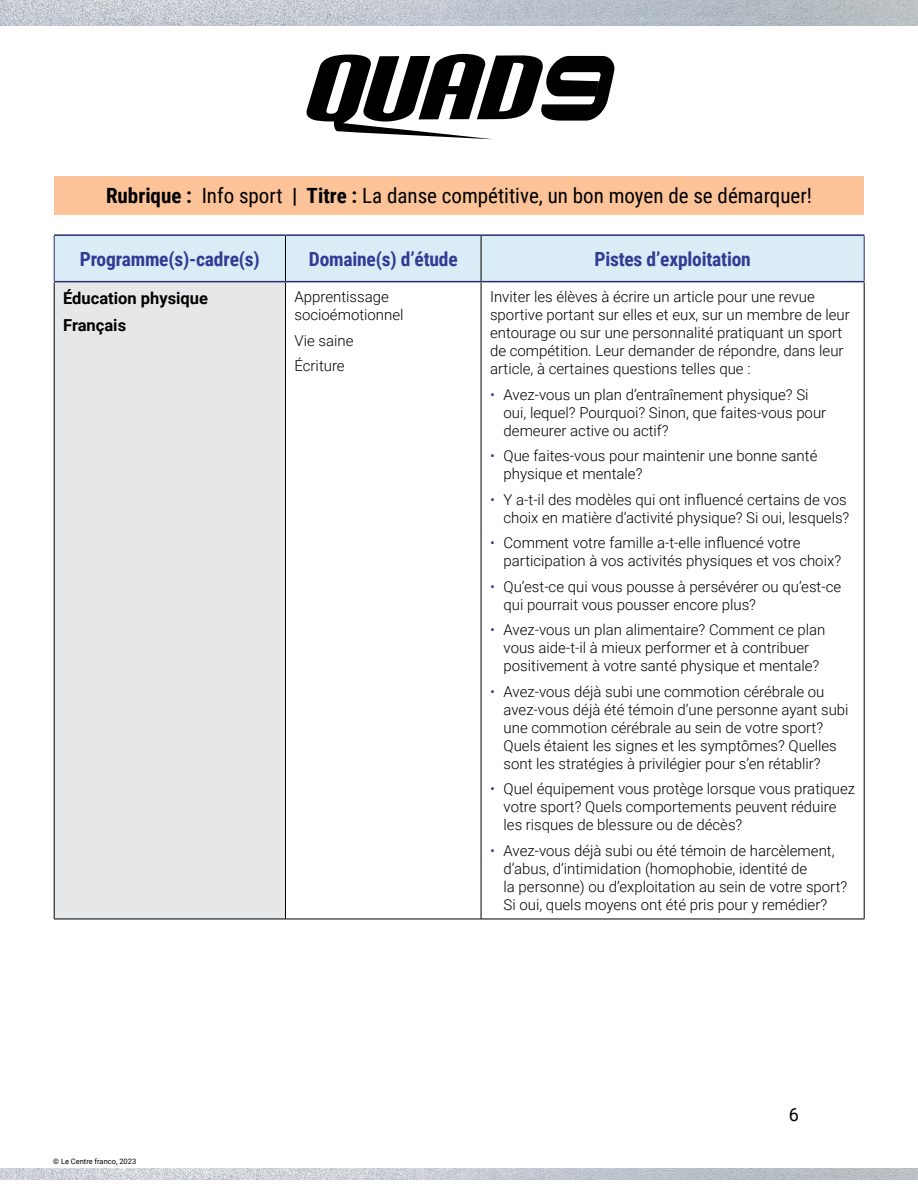
<style>
.page{position:relative;width:918px;height:1188px;background:#fff}
.page>*{position:absolute;margin:0;border:0;box-sizing:border-box;transform-origin:0 0}
.H3-feuillet-rubrique{font:21px "Roboto Condensed";color:#000}
.H4-feuillet-programme{font:700 19.5px "Roboto Condensed";letter-spacing:-.01em;color:#303b95}
.t1{font:18px "Roboto";color:#000}
.P__tableau{font:700 16.5px "Roboto";color:#000}
.P__tableau-2{font:300 15px/18px "Roboto";color:#000}
.t2{font:7.5px "Roboto";color:#000}
.s1{font-weight:700}
.s2{color:#303b95}
</style>
<div class="page">
<svg style="left:306px;top:54px;width:309px;height:85px"></svg>
<img style="left:0;top:0;width:918px;height:26px">
<img style="left:0;top:1169px;width:918px;height:10px">
<div style="left:54px;top:176px;width:810px;height:38px;background:#fbc397"></div>
<div style="left:55px;top:236px;width:809px;height:45px;background:#daecf5"></div>
<div style="left:54px;top:282px;width:231px;height:637px;background:#e6e7e8"></div>
<hr style="left:285px;top:282px;width:1px;height:637px;background:#000">
<hr style="left:481px;top:282px;width:1px;height:637px;background:#000">
<hr style="left:54px;top:919px;width:231px;height:1px;background:#000">
<hr style="left:285px;top:919px;width:196px;height:1px;background:#000">
<hr style="left:481px;top:919px;width:383px;height:1px;background:#000">
<hr style="left:54px;top:282px;width:1px;height:637px;background:#000">
<hr style="left:864px;top:282px;width:1px;height:637px;background:#000">
<hr style="left:54px;top:236px;width:1px;height:45px;background:#2a2f6e">
<hr style="left:864px;top:236px;width:1px;height:45px;background:#2a2f6e">
<hr style="left:54px;top:234px;width:231px;height:2px;background:#2a2f6e">
<hr style="left:285px;top:234px;width:196px;height:2px;background:#2a2f6e">
<hr style="left:481px;top:234px;width:383px;height:2px;background:#2a2f6e">
<hr style="left:285px;top:236px;width:1px;height:45px;background:#000">
<hr style="left:481px;top:236px;width:1px;height:45px;background:#000">
<hr style="left:54px;top:281px;width:231px;height:1px;background:#2a2f6e">
<hr style="left:285px;top:281px;width:196px;height:1px;background:#2a2f6e">
<hr style="left:481px;top:281px;width:383px;height:1px;background:#2a2f6e">
<h3 class="H3-feuillet-rubrique" style="left:106px;top:181px;width:707px"><span class="s1">Rubrique :</span> Info sport <span class="s1">| Titre :</span> La danse compétitive, un bon moyen de se démarquer!</h3>
<h4 class="H4-feuillet-programme" style="left:80px;top:245px;width:182px">Programme(s)-cadre(s)</h4>
<h4 class="H4-feuillet-programme" style="left:309px;top:245px;width:150px">Domaine(s) d’étude</h4>
<h4 class="H4-feuillet-programme" style="left:594px;top:245px;width:158px">Pistes d’exploitation</h4>
<p class="P__tableau" style="left:63px;top:286px;width:146px">Éducation physique</p>
<p class="P__tableau" style="left:63px;top:313px;width:64px">Français</p>
<p class="P__tableau-2" style="left:490px;top:288px;width:361px">Inviter les élèves à écrire un article pour une revue sportive portant sur elles et eux, sur un membre de leur entourage ou sur une personnalité pratiquant un sport de compétition. Leur demander de répondre, dans leur article, à certaines questions telles que :</p>
<p class="P__tableau-2" style="left:504px;top:385px;width:324px;text-indent:-14px"><span class="s2">•</span> Avez-vous un plan d’entraînement physique? Si oui, lequel? Pourquoi? Sinon, que faites-vous pour demeurer active ou actif?</p>
<p class="P__tableau-2" style="left:504px;top:447px;width:315px;text-indent:-14px"><span class="s2">•</span> Que faites-vous pour maintenir une bonne santé physique et mentale?</p>
<p class="P__tableau-2" style="left:490px;top:490px;width:361px;text-align:right"><span class="s2">•</span> Y a-t-il des modèles qui ont influencé certains de vos choix en matière d’activité physique? Si oui, lesquels?</p>
<p class="P__tableau-2" style="left:504px;top:534px;width:339px;text-indent:-14px"><span class="s2">•</span> Comment votre famille a-t-elle influencé votre participation à vos activités physiques et vos choix?</p>
<p class="P__tableau-2" style="left:504px;top:577px;width:339px;text-indent:-14px"><span class="s2">•</span> Qu’est-ce qui vous pousse à persévérer ou qu’est-ce qui pourrait vous pousser encore plus?</p>
<p class="P__tableau-2" style="left:490px;top:621px;width:337px;text-align:center"><span class="s2">•</span> Avez-vous un plan alimentaire? Comment ce plan vous aide-t-il à mieux performer et à contribuer positivement à votre santé physique et mentale?</p>
<p class="P__tableau-2" style="left:504px;top:682px;width:347px;text-indent:-14px"><span class="s2">•</span> Avez-vous déjà subi une commotion cérébrale ou avez-vous déjà été témoin d’une personne ayant subi une commotion cérébrale au sein de votre sport?<br>Quels étaient les signes et les symptômes? Quelles sont les stratégies à privilégier pour s’en rétablir?</p>
<p class="P__tableau-2" style="left:504px;top:780px;width:353px;text-indent:-14px"><span class="s2">•</span> Quel équipement vous protège lorsque vous pratiquez votre sport? Quels comportements peuvent réduire les risques de blessure ou de décès?</p>
<p class="P__tableau-2" style="left:504px;top:841px;width:345px;text-indent:-14px"><span class="s2">•</span> Avez-vous déjà subi ou été témoin de harcèlement, d’abus, d’intimidation (homophobie, identité de<br>la personne) ou d’exploitation au sein de votre sport?<br>Si oui, quels moyens ont été pris pour y remédier?</p>
<p class="P__tableau-2" style="left:294px;top:288px;width:111px">Apprentissage socioémotionnel</p>
<p class="P__tableau-2" style="left:294px;top:331px;width:60px">Vie saine</p>
<p class="P__tableau-2" style="left:294px;top:357px;width:52px">Écriture</p>
<p class="t2" style="left:53px;top:1156px;width:84px">© Le Centre franco, 2023</p>
<p class="t1" style="left:789px;top:1102px;width:12px">6</p>
</div>
